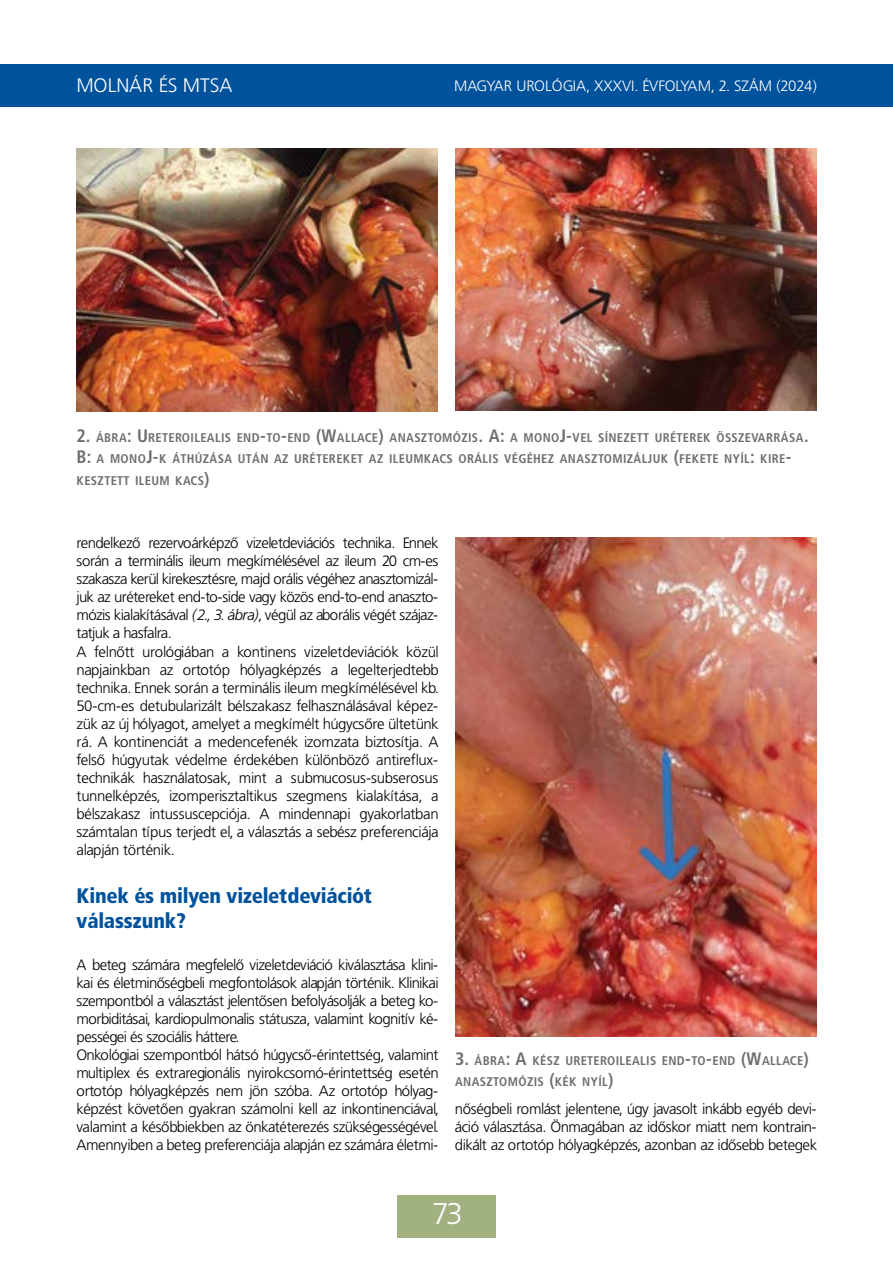
<style>
.page{position:relative;width:893px;height:1263px;background:#fff}
.page>*{position:absolute;margin:0;border:0;box-sizing:border-box;transform-origin:0 0}
.t1{font:30px "Frutiger Lt PFL";color:#fff}
.t2{font:21px/25.2px "Frutiger Blk Cn PFL";color:#00529c}
.t3{font:19.5px "Frutiger Lt PFL";letter-spacing:.04em;color:#fff}
.t4{font:15px/18px "Frutiger Lt PFL";letter-spacing:.01em;color:#000}
.t5{font:15px "Frutiger Lt PFL";letter-spacing:.04em;color:#fff}
.t6{font:700 12.6px/21.6px "Frutiger Cn PFL";letter-spacing:.055em;color:#6d6e71}
.s1{font-size:18px}
.s2{font-style:italic}
</style>
<div class="page">
<div style="left:0;top:64px;width:893px;height:42px;background:#00529c"></div>
<div style="left:398px;top:1195px;width:98px;height:42px;background:#a2b180"></div>
<img style="left:455px;top:537px;width:361px;height:499px">
<img style="left:77px;top:149px;width:361px;height:262px">
<img style="left:455px;top:149px;width:361px;height:262px">
<h3 class="t3" style="left:77px;top:75px;width:157px">MOLNÁR ÉS MTSA</h3>
<p class="t5" style="left:454px;top:77px;width:364px">MAGYAR UROLÓGIA, XXXVI. ÉVFOLYAM, 2. SZÁM (2024)</p>
<p class="t6" style="left:77px;top:427px;width:733px"><span class="s1">2.</span> ÁBRA<span class="s1">: U</span>RETEROILEALIS END<span class="s1">-</span>TO<span class="s1">-</span>END <span class="s1">(W</span>ALLACE<span class="s1">)</span> ANASZTOMÓZIS<span class="s1">. A:</span> A MONO<span class="s1">J-</span>VEL SÍNEZETT URÉTEREK ÖSSZEVARRÁSA<span class="s1">.<br>B:</span> A MONO<span class="s1">J-</span>K ÁTHÚZÁSA UTÁN AZ URÉTEREKET AZ ILEUMKACS ORÁLIS VÉGÉHEZ ANASZTOMIZÁLJUK <span class="s1">(</span>FEKETE NYÍL<span class="s1">:</span> KIRE<span class="s1">-<br></span>KESZTETT ILEUM KACS<span class="s1">)</span></p>
<p class="t4" style="left:77px;top:534px;width:363px">rendelkező rezervoárképző vizeletdeviációs technika. Ennek során a terminális ileum megkímélésével az ileum 20 cm-es szakasza kerül kirekesztésre, majd orális végéhez anasztomizál&shy;juk az urétereket end-to-side vagy közös end-to-end anaszto&shy;mózis kialakításával <span class="s2">(2., 3. ábra)</span>, végül az aborális végét szájaz&shy;tatjuk a hasfalra.<br>A felnőtt urológiában a kontinens vizeletdeviációk közül napjainkban az ortotóp hólyagképzés a legelterjedtebb technika. Ennek során a terminális ileum megkímélésével kb.<br>50-cm-es detubularizált bélszakasz felhasználásával képez&shy;zük az új hólyagot, amelyet a megkímélt húgycsőre ültetünk rá. A kontinenciát a medencefenék izomzata biztosítja. A felső húgyutak védelme érdekében különböző antireflux&shy;technikák használatosak, mint a submucosus-subserosus tunnelképzés, izomperisztaltikus szegmens kialakítása, a bélszakasz intussuscepciója. A mindennapi gyakorlatban számtalan típus terjedt el, a választás a sebész preferenciája alapján történik.</p>
<h2 class="t2" style="left:77px;top:883px;width:297px">Kinek és milyen vizeletdeviációt válasszunk?</h2>
<p class="t4" style="left:77px;top:956px;width:363px">A beteg számára megfelelő vizeletdeviáció kiválasztása klini&shy;kai és életminőségbeli megfontolások alapján történik. Klinikai szempontból a választást jelentősen befolyásolják a beteg ko&shy;morbiditásai, kardiopulmonalis státusza, valamint kognitív ké&shy;pességei és szociális háttere.<br>Onkológiai szempontból hátsó húgycső-érintettség, valamint multiplex és extraregionális nyirokcsomó-érintettség esetén ortotóp hólyagképzés nem jön szóba. Az ortotóp hólyag&shy;képzést követően gyakran számolni kell az inkontinenciával, valamint a későbbiekben az önkatéterezés szükségességével.<br>Amennyiben a beteg preferenciája alapján ez számára életmi-</p>
<p class="t6" style="left:455px;top:1050px;width:355px"><span class="s1">3.</span> ÁBRA<span class="s1">: A</span> KÉSZ URETEROILEALIS END<span class="s1">-</span>TO<span class="s1">-</span>END <span class="s1">(W</span>ALLACE<span class="s1">)<br></span>ANASZTOMÓZIS <span class="s1">(</span>KÉK NYÍL<span class="s1">)</span></p>
<p class="t4" style="left:455px;top:1100px;width:363px;text-align:justify">nőségbeli romlást jelentene, úgy javasolt inkább egyéb devi&shy;áció választása. Önmagában az időskor miatt nem kontrain&shy;dikált az ortotóp hólyagképzés, azonban az idősebb betegek</p>
<h1 class="t1" style="left:432px;top:1197px;width:31px">73</h1>
</div>
